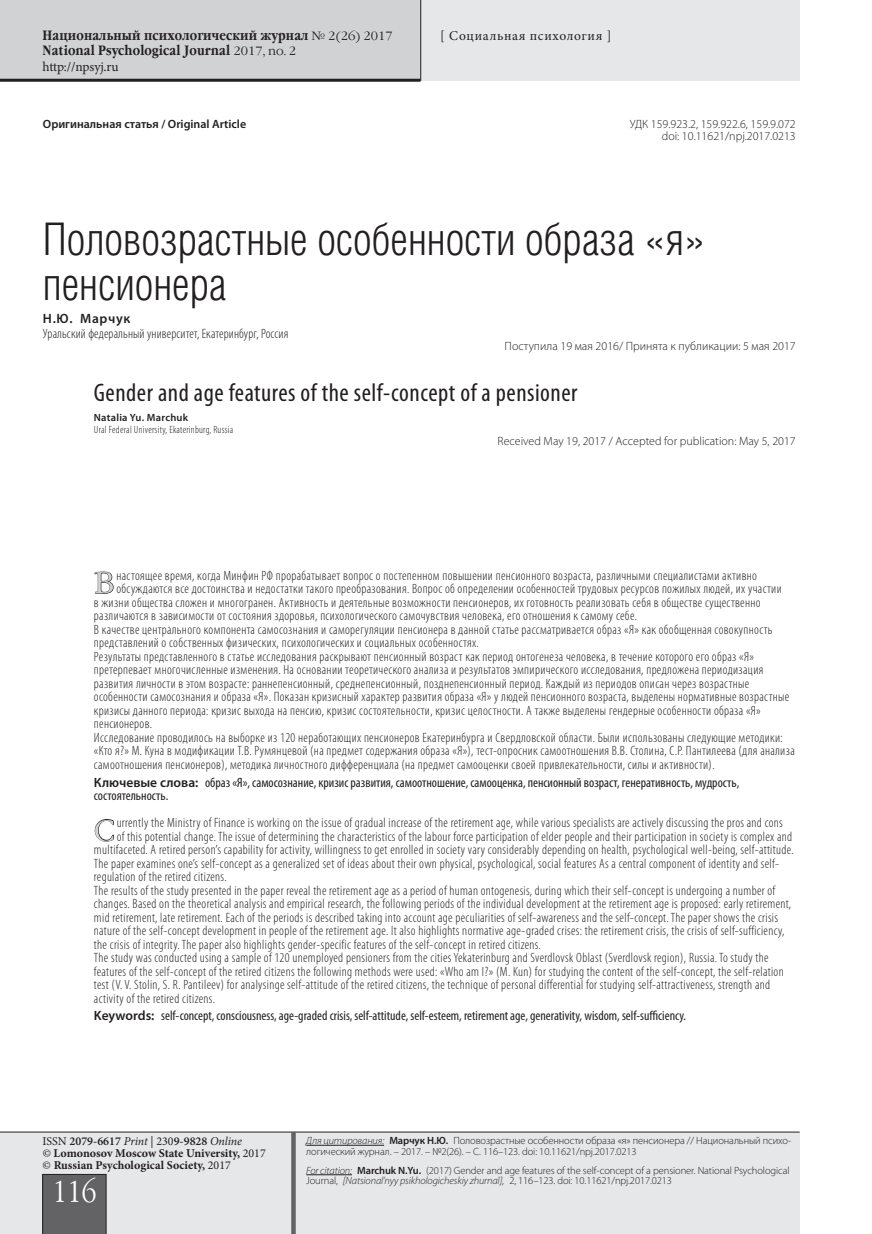
<style>
.page{position:relative;width:872px;height:1234px;background:#fff}
.page>*{position:absolute;margin:0;border:0;box-sizing:border-box;transform-origin:0 0}
.t1{font:45px/45px "Helios Cond Light C";color:#231f20}
.t2{font:30px "Garamond Narrow C";color:#fff}
.t3{font:29.1px "Garamond C";color:#d1d2d4}
.t4{font:condensed 25.5px "Myriad Pro";letter-spacing:.02em;color:#231f20}
.t5{font:300 condensed 13.5px "Myriad Pro";letter-spacing:.025em;color:#231f20}
.t6{font:condensed 13.5px/13.5px "Myriad Pro";color:#231f20}
.t7{font:700 13.5px/15px "Garamond Narrow C";letter-spacing:.01em;color:#231f20}
.t8{font:13.5px "Minion Pro";letter-spacing:.045em;color:#231f20}
.t9{font:13.5px "Minion Pro";letter-spacing:-.015em;color:#231f20}
.t10{font:600 13.5px "Myriad Pro";letter-spacing:.05em;color:#231f20}
.t11{font:300 12px/12px "Myriad Pro";color:#231f20;text-align:right}
.t12{font:700 12px/12px "Minion Pro";color:#231f20}
.t13{font:600 12px "Myriad Pro";color:#231f20}
.t14{font:300 10.5px/10.5px "Myriad Pro";letter-spacing:-.01em;color:#231f20}
.t15{font:300 condensed 10.5px "Myriad Pro";letter-spacing:.025em;color:#231f20}
.t16{font:600 10.5px "Myriad Pro";letter-spacing:.025em;color:#231f20}
.s1{font-family:"Garamond C";font-weight:400;font-size:12px}
.s2{font-weight:600;font-stretch:normal}
.s3{font-weight:400}
.s4{font-weight:600}
.s5{font-weight:400;font-style:italic}
.s6{font-style:italic}
</style>
<div class="page">
<div style="left:0;top:0;width:799px;height:81px;background:#e6e7e9"></div>
<div style="left:0;top:0;width:421px;height:79px;background:#d1d2d4"></div>
<div style="left:0;top:1132px;width:799px;height:101px;background:#e6e7e9"></div>
<hr style="left:0;top:1131px;width:799px;height:1px;background:#231f20">
<div style="left:43px;top:1173px;width:63px;height:60px;background:#636366"></div>
<hr style="left:0;top:79px;width:420px;height:3px;background:#231f20">
<div style="left:291px;top:1131px;width:5px;height:102px;background:#636366"></div>
<hr style="left:420px;top:0;width:1px;height:81px;background:#231f20">
<hr style="left:306px;top:1144px;width:78px;height:1px;background:#231f20">
<hr style="left:306px;top:1174px;width:46px;height:1px;background:#231f20">
<svg style="left:94px;top:571px;width:20px;height:23px"></svg>
<svg style="left:94px;top:819px;width:20px;height:22px"></svg>
<p class="t7" style="left:43px;top:28px;width:352px">Национальный психологический журнал <span class="s1">№ 2(26) 2017<br></span>National Psychological Journal <span class="s1">2017, no. 2</span></p>
<p class="t9" style="left:43px;top:57px;width:78px">http://npsyj.ru</p>
<p class="t8" style="left:440px;top:26px;width:173px">[ Социальная психология ]</p>
<p class="t13" style="left:43px;top:116px;width:205px">Оригинальная статья / Original Article</p>
<p class="t11" style="left:630px;top:118px;width:167px">УДК 159.923.2, 159.922.6, 159.9.072 doi: 10.11621/npj.2017.0213</p>
<h1 class="t1" style="left:43px;top:216px;width:664px">Половозрастные особенности образа «я» пенсионера</h1>
<p class="t10" style="left:43px;top:310px;width:89px">Н.Ю. Марчук</p>
<p class="t5" style="left:43px;top:326px;width:247px">Уральский федеральный университет, Екатеринбург, Россия</p>
<p class="t11" style="left:504px;top:340px;width:293px">Поступила 19 мая 2016/ Принята к публикации: 5 мая 2017</p>
<h3 class="t4" style="left:94px;top:376px;width:485px">Gender and age features of the self-concept of a pensioner</h3>
<p class="t16" style="left:94px;top:411px;width:96px">Natalia Yu. Marchuk</p>
<p class="t15" style="left:94px;top:423px;width:141px">Ural Federal University, Ekaterinburg, Russia</p>
<p class="t11" style="left:497px;top:435px;width:300px">Received May 19, 2017 / Accepted for publication: May 5, 2017</p>
<h3 class="t3" style="left:94px;top:567px;width:22px">В</h3>
<p class="t5" style="left:116px;top:567px;width:642px">настоящее время, когда Минфин РФ прорабатывает вопрос о постепенном повышении пенсионного возраста, различными специалистами активно</p>
<p class="t5" style="left:116px;top:580px;width:667px">обсуждаются все достоинства и недостатки такого преобразования. Вопрос об определении особенностей трудовых ресурсов пожилых людей, их участии</p>
<p class="t5" style="left:94px;top:594px;width:668px">в жизни общества сложен и многогранен. Активность и деятельные возможности пенсионеров, их готовность реализовать себя в обществе существенно</p>
<p class="t5" style="left:94px;top:607px;width:544px">различаются в зависимости от состояния здоровья, психологического самочувствия человека, его отношения к самому себе.</p>
<p class="t5" style="left:94px;top:621px;width:680px">В качестве центрального компонента самосознания и саморегуляции пенсионера в данной статье рассматривается образ «Я» как обобщенная совокупность</p>
<p class="t5" style="left:94px;top:634px;width:386px">представлений о собственных физических, психологических и социальных особенностях.</p>
<p class="t5" style="left:94px;top:648px;width:661px">Результаты представленного в статье исследования раскрывают пенсионный возраст как период онтогенеза человека, в течение которого его образ «Я»</p>
<p class="t5" style="left:94px;top:661px;width:671px">претерпевает многочисленные изменения. На основании теоретического анализа и результатов эмпирического исследования, предложена периодизация</p>
<p class="t5" style="left:94px;top:675px;width:656px">развития личности в этом возрасте: раннепенсионный, среднепенсионный, позднепенсионный период. Каждый из периодов описан через возрастные</p>
<p class="t5" style="left:94px;top:688px;width:696px">особенности самосознания и образа «Я». Показан кризисный характер развития образа «Я» у людей пенсионного возраста, выделены нормативные возрастные</p>
<p class="t5" style="left:94px;top:702px;width:668px">кризисы данного периода: кризис выхода на пенсию, кризис состоятельности, кризис целостности. А также выделены гендерные особенности образа «Я»</p>
<p class="t5" style="left:94px;top:715px;width:60px">пенсионеров.</p>
<p class="t5" style="left:94px;top:729px;width:690px">Исследование проводилось на выборке из 120 неработающих пенсионеров Екатеринбурга и Свердловской области. Были использованы следующие методики:</p>
<p class="t5" style="left:94px;top:742px;width:702px">«Кто я?» М. Куна в модификации Т.В. Румянцевой (на предмет содержания образа «Я»), тест-опросник самоотношения В.В. Столина, С.Р. Пантилеева (для анализа</p>
<p class="t5" style="left:94px;top:756px;width:622px">самоотношения пенсионеров), методика личностного дифференциала (на предмет самооценки своей привлекательности, силы и активности).</p>
<p class="t6" style="left:94px;top:775px;width:647px"><span class="s2">Ключевые слова:</span> образ «Я», самосознание, кризис развития, самоотношение, самооценка, пенсионный возраст, генеративность, мудрость, состоятельность.</p>
<h3 class="t3" style="left:94px;top:814px;width:22px">C</h3>
<p class="t5" style="left:117px;top:814px;width:667px">urrently the Ministry of Finance is working on the issue of gradual increase of the retirement age, while various specialists are actively discussing the pros and cons</p>
<p class="t5" style="left:117px;top:827px;width:677px">of this potential change. The issue of determining the characteristics of the labour force participation of elder people and their participation in society is complex and</p>
<p class="t5" style="left:94px;top:841px;width:701px">multifaceted. A retired person’s capability for activity, willingness to get enrolled in society vary considerably depending on health, psychological well-being, self-attitude.</p>
<p class="t5" style="left:94px;top:854px;width:686px">The paper examines one’s self-concept as a generalized set of ideas about their own physical, psychological, social features As a central component of identity and self-</p>
<p class="t5" style="left:94px;top:868px;width:134px">regulation of the retired citizens.</p>
<p class="t5" style="left:94px;top:881px;width:683px">The results of the study presented in the paper reveal the retirement age as a period of human ontogenesis, during which their self-concept is undergoing a number of</p>
<p class="t5" style="left:94px;top:895px;width:698px">changes. Based on the theoretical analysis and empirical research, the following periods of the individual development at the retirement age is proposed: early retirement,</p>
<p class="t5" style="left:94px;top:908px;width:685px">mid retirement, late retirement. Each of the periods is described taking into account age peculiarities of self-awareness and the self-concept. The paper shows the crisis</p>
<p class="t5" style="left:94px;top:922px;width:692px">nature of the self-concept development in people of the retirement age. It also highlights normative age-graded crises: the retirement crisis, the crisis of self-sufficiency,</p>
<p class="t5" style="left:94px;top:935px;width:448px">the crisis of integrity. The paper also highlights gender-specific features of the self-concept in retired citizens.</p>
<p class="t5" style="left:94px;top:949px;width:676px">The study was conducted using a sample of 120 unemployed pensioners from the cities Yekaterinburg and Sverdlovsk Oblast (Sverdlovsk region), Russia. To study the</p>
<p class="t5" style="left:94px;top:962px;width:691px">features of the self-concept of the retired citizens the following methods were used: «Who am I?» (M. Kun) for studying the content of the self-concept, the self-relation</p>
<p class="t5" style="left:94px;top:976px;width:677px">test (V. V. Stolin, S. R. Pantileev) for analysinge self-attitude of the retired citizens, the technique of personal differential for studying self-attractiveness, strength and</p>
<p class="t5" style="left:94px;top:989px;width:122px">activity of the retired citizens.</p>
<p class="t6" style="left:94px;top:1008px;width:594px"><span class="s2">Keywords:</span> self-concept, consciousness, age-graded crisis, self-attitude, self-esteem, retirement age, generativity, wisdom, self-sufficiency.</p>
<p class="t12" style="left:43px;top:1134px;width:225px"><span class="s3">ISSN</span> <span class="s4">2079-6617</span> <span class="s5">Print</span> <span class="s3">| 230</span><span class="s4">9-9828</span> <span class="s5">Online<br>©</span> Lomonosov Moscow State University, <span class="s3">2017 ©</span> Russian Psychological Society, <span class="s3">2017</span></p>
<h2 class="t2" style="left:52px;top:1175px;width:45px">116</h2>
<p class="t14" style="left:306px;top:1134px;width:486px"><span class="s6">Для цитирования:</span> <span class="s4">Марчук Н.Ю.</span> Половозрастные особенности образа «я» пенсионера // Национальный психо&shy;логический журнал. – 2017. – №2(26). – С. 116–123. doi: 10.11621/npj.2017.0213</p>
<p class="t14" style="left:306px;top:1164px;width:485px"><span class="s6">For citation:</span> <span class="s4">Marchuk N.Yu.</span> (2017) Gender and age features of the self-concept of a pensioner. National Psychological<br>Journal, <span class="s6">[Natsional’nyy psikhologicheskiy zhurnal],</span> 2, 116–123. doi: 10.11621/npj.2017.0213</p>
</div>
